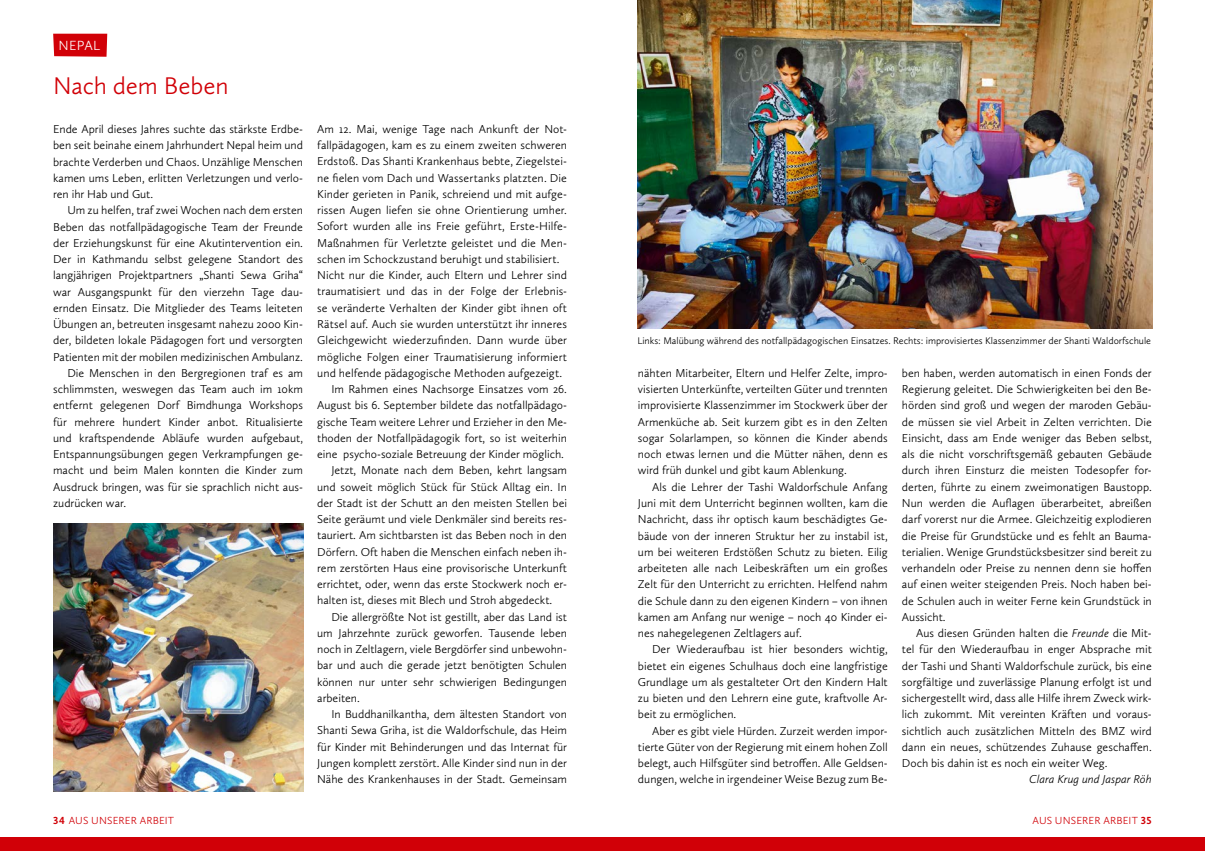
<style>
.page{position:relative;width:1205px;height:851px;background:#fff}
.page>*{position:absolute;margin:0;border:0;box-sizing:border-box;transform-origin:0 0}
.t1{font:300 25px "Calluna Sans";letter-spacing:-.005em;color:#d10007}
.t2{font:300 13.75px "Calluna Sans";letter-spacing:.02em;color:#fff}
.t3{font:300 11.88px/16.2px "Calluna Sans";color:#000;text-align:justify}
.t4{font:italic 300 11.88px "Calluna Sans";color:#000}
.t5{font:300 10.62px "Calluna Sans";letter-spacing:.015em;color:#d10007}
.t6{font:300 10px "Calluna Sans";color:#000}
.s1{font-style:italic}
.s2{font-weight:700}
</style>
<div class="page">
<div style="left:0;top:836px;width:602px;height:14px;background:#d10007"></div>
<div style="left:602px;top:836px;width:603px;height:14px;background:#d10007"></div>
<svg style="left:53px;top:34px;width:54px;height:23px"></svg>
<img style="left:638px;top:0;width:514px;height:328px">
<img style="left:53px;top:523px;width:250px;height:268px">
<p class="t2" style="left:59px;top:37px;width:43px">NEPAL</p>
<h1 class="t1" style="left:53px;top:71px;width:177px">Nach dem Beben</h1>
<p class="t3" style="left:53px;top:121px;width:251px">Ende April dieses Jahres suchte das stärkste Erdbe&shy;ben seit beinahe einem Jahrhundert Nepal heim und brachte Verderben und Chaos. Unzählige Menschen kamen ums Leben, erlitten Verletzungen und verlo&shy;ren ihr Hab und Gut.</p>
<p class="t3" style="left:67px;top:202px;width:237px">Um zu helfen, traf zwei Wochen nach dem ersten</p>
<p class="t3" style="left:53px;top:218px;width:251px">Beben das notfallpädagogische Team der Freunde</p>
<p class="t3" style="left:53px;top:234px;width:251px">der Erziehungskunst für eine Akutintervention ein.</p>
<p class="t3" style="left:53px;top:251px;width:251px">Der in Kathmandu selbst gelegene Standort des</p>
<p class="t3" style="left:53px;top:267px;width:251px">langjährigen Projektpartners „Shanti Sewa Griha“</p>
<p class="t3" style="left:53px;top:283px;width:251px">war Ausgangspunkt für den vierzehn Tage dau-</p>
<p class="t3" style="left:53px;top:299px;width:251px">ernden Einsatz. Die Mitglieder des Teams leiteten</p>
<p class="t3" style="left:53px;top:316px;width:251px">Übungen an, betreuten insgesamt nahezu 2000 Kin-</p>
<p class="t3" style="left:53px;top:332px;width:251px">der, bildeten lokale Pädagogen fort und versorgten</p>
<p class="t3" style="left:53px;top:348px;width:251px">Patienten mit der mobilen medizinischen Ambulanz.</p>
<p class="t3" style="left:67px;top:364px;width:237px">Die Menschen in den Bergregionen traf es am</p>
<p class="t3" style="left:53px;top:381px;width:251px">schlimmsten, weswegen das Team auch im 10km</p>
<p class="t3" style="left:53px;top:397px;width:251px">entfernt gelegenen Dorf Bimdhunga Workshops</p>
<p class="t3" style="left:53px;top:413px;width:251px">für mehrere hundert Kinder anbot. Ritualisierte</p>
<p class="t3" style="left:53px;top:429px;width:251px">und kraftspendende Abläufe wurden aufgebaut,</p>
<p class="t3" style="left:53px;top:446px;width:251px">Entspannungsübungen gegen Verkrampfungen ge-</p>
<p class="t3" style="left:53px;top:462px;width:251px">macht und beim Malen konnten die Kinder zum</p>
<p class="t3" style="left:53px;top:478px;width:251px">Ausdruck bringen, was für sie sprachlich nicht aus-</p>
<p class="t3" style="left:53px;top:494px;width:75px">zudrücken war.</p>
<p class="t3" style="left:317px;top:121px;width:251px">Am 12. Mai, wenige Tage nach Ankunft der Not-</p>
<p class="t3" style="left:317px;top:137px;width:251px">fallpädagogen, kam es zu einem zweiten schweren</p>
<p class="t3" style="left:317px;top:153px;width:251px">Erdstoß. Das Shanti Krankenhaus bebte, Ziegelstei-</p>
<p class="t3" style="left:317px;top:169px;width:251px">ne fielen vom Dach und Wassertanks platzten. Die</p>
<p class="t3" style="left:317px;top:186px;width:251px">Kinder gerieten in Panik, schreiend und mit aufge-</p>
<p class="t3" style="left:317px;top:202px;width:251px">rissen Augen liefen sie ohne Orientierung umher.</p>
<p class="t3" style="left:317px;top:218px;width:250px">Sofort wurden alle ins Freie geführt, Erste-Hilfe-</p>
<p class="t3" style="left:317px;top:234px;width:251px">Maßnahmen für Verletzte geleistet und die Men-</p>
<p class="t3" style="left:317px;top:251px;width:244px">schen im Schockzustand beruhigt und stabilisiert.</p>
<p class="t3" style="left:317px;top:267px;width:251px">Nicht nur die Kinder, auch Eltern und Lehrer sind</p>
<p class="t3" style="left:317px;top:283px;width:251px">traumatisiert und das in der Folge der Erlebnis-</p>
<p class="t3" style="left:317px;top:299px;width:251px">se veränderte Verhalten der Kinder gibt ihnen oft</p>
<p class="t3" style="left:317px;top:316px;width:251px">Rätsel auf. Auch sie wurden unterstützt ihr inneres</p>
<p class="t3" style="left:317px;top:332px;width:251px">Gleichgewicht wiederzufinden. Dann wurde über</p>
<p class="t3" style="left:317px;top:348px;width:251px">mögliche Folgen einer Traumatisierung informiert</p>
<p class="t3" style="left:317px;top:364px;width:247px">und helfende pädagogische Methoden aufgezeigt.</p>
<p class="t3" style="left:331px;top:380px;width:237px">Im Rahmen eines Nachsorge Einsatzes vom 26.</p>
<p class="t3" style="left:317px;top:397px;width:251px">August bis 6. September bildete das notfallpädago-</p>
<p class="t3" style="left:317px;top:413px;width:251px">gische Team weitere Lehrer und Erzieher in den Me-</p>
<p class="t3" style="left:317px;top:429px;width:251px">thoden der Notfallpädagogik fort, so ist weiterhin</p>
<p class="t3" style="left:317px;top:445px;width:248px">eine psycho-soziale Betreuung der Kinder möglich.</p>
<p class="t3" style="left:331px;top:462px;width:237px">Jetzt, Monate nach dem Beben, kehrt langsam</p>
<p class="t3" style="left:317px;top:478px;width:251px">und soweit möglich Stück für Stück Alltag ein. In</p>
<p class="t3" style="left:317px;top:494px;width:251px">der Stadt ist der Schutt an den meisten Stellen bei</p>
<p class="t3" style="left:317px;top:510px;width:251px">Seite geräumt und viele Denkmäler sind bereits res-</p>
<p class="t3" style="left:317px;top:527px;width:251px">tauriert. Am sichtbarsten ist das Beben noch in den</p>
<p class="t3" style="left:317px;top:543px;width:251px">Dörfern. Oft haben die Menschen einfach neben ih-</p>
<p class="t3" style="left:317px;top:559px;width:251px">rem zerstörten Haus eine provisorische Unterkunft</p>
<p class="t3" style="left:317px;top:575px;width:251px">errichtet, oder, wenn das erste Stockwerk noch er-</p>
<p class="t3" style="left:317px;top:592px;width:236px">halten ist, dieses mit Blech und Stroh abgedeckt.</p>
<p class="t3" style="left:331px;top:608px;width:237px">Die allergrößte Not ist gestillt, aber das Land ist</p>
<p class="t3" style="left:317px;top:624px;width:251px">um Jahrzehnte zurück geworfen. Tausende leben</p>
<p class="t3" style="left:317px;top:640px;width:251px">noch in Zeltlagern, viele Bergdörfer sind unbewohn-</p>
<p class="t3" style="left:317px;top:657px;width:251px">bar und auch die gerade jetzt benötigten Schulen</p>
<p class="t3" style="left:317px;top:673px;width:251px">können nur unter sehr schwierigen Bedingungen</p>
<p class="t3" style="left:317px;top:689px;width:44px">arbeiten.</p>
<p class="t3" style="left:331px;top:705px;width:237px">In Buddhanilkantha, dem ältesten Standort von</p>
<p class="t3" style="left:317px;top:722px;width:251px">Shanti Sewa Griha, ist die Waldorfschule, das Heim</p>
<p class="t3" style="left:317px;top:738px;width:251px">für Kinder mit Behinderungen und das Internat für</p>
<p class="t3" style="left:317px;top:754px;width:251px">Jungen komplett zerstört. Alle Kinder sind nun in der</p>
<p class="t3" style="left:317px;top:770px;width:251px">Nähe des Krankenhauses in der Stadt. Gemeinsam</p>
<p class="t6" style="left:637px;top:335px;width:515px">Links: Malübung während des notfallpädagogischen Einsatzes. Rechts: improvisiertes Klassenzimmer der Shanti Waldorfschule</p>
<p class="t3" style="left:638px;top:364px;width:251px">nähten Mitarbeiter, Eltern und Helfer Zelte, impro&shy;visierten Unterkünfte, verteilten Güter und trennten improvisierte Klassenzimmer im Stockwerk über der Armenküche ab. Seit kurzem gibt es in den Zelten sogar Solarlampen, so können die Kinder abends noch etwas lernen und die Mütter nähen, denn es wird früh dunkel und gibt kaum Ablenkung.</p>
<p class="t3" style="left:638px;top:478px;width:251px;text-indent:14px">Als die Lehrer der Tashi Waldorfschule Anfang Juni mit dem Unterricht beginnen wollten, kam die Nachricht, dass ihr optisch kaum beschädigtes Ge&shy;bäude von der inneren Struktur her zu instabil ist, um bei weiteren Erdstößen Schutz zu bieten. Eilig arbeiteten alle nach Leibeskräften um ein großes Zelt für den Unterricht zu errichten. Helfend nahm die Schule dann zu den eigenen Kindern – von ihnen kamen am Anfang nur wenige – noch 40 Kinder ei&shy;nes nahegelegenen Zeltlagers auf.</p>
<p class="t3" style="left:638px;top:641px;width:251px;text-indent:14px">Der Wiederaufbau ist hier besonders wichtig, bietet ein eigenes Schulhaus doch eine langfristige Grundlage um als gestalteter Ort den Kindern Halt zu bieten und den Lehrern eine gute, kraftvolle Ar&shy;beit zu ermöglichen.</p>
<p class="t3" style="left:638px;top:722px;width:251px;text-indent:14px">Aber es gibt viele Hürden. Zurzeit werden impor&shy;tierte Güter von der Regierung mit einem hohen Zoll belegt, auch Hilfsgüter sind betroffen. Alle Geldsen&shy;dungen, welche in irgendeiner Weise Bezug zum Be-</p>
<p class="t3" style="left:902px;top:364px;width:251px">ben haben, werden automatisch in einen Fonds der Regierung geleitet. Die Schwierigkeiten bei den Be&shy;hörden sind groß und wegen der maroden Gebäu&shy;de müssen sie viel Arbeit in Zelten verrichten. Die Einsicht, dass am Ende weniger das Beben selbst, als die nicht vorschriftsgemäß gebauten Gebäude durch ihren Einsturz die meisten Todesopfer for&shy;derten, führte zu einem zweimonatigen Baustopp.<br>Nun werden die Auflagen überarbeitet, abreißen darf vorerst nur die Armee. Gleichzeitig explodieren die Preise für Grundstücke und es fehlt an Bauma&shy;terialien. Wenige Grundstücksbesitzer sind bereit zu verhandeln oder Preise zu nennen denn sie hoffen auf einen weiter steigenden Preis. Noch haben bei&shy;de Schulen auch in weiter Ferne kein Grundstück in Aussicht.</p>
<p class="t3" style="left:902px;top:624px;width:251px;text-indent:14px">Aus diesen Gründen halten die <span class="s1">Freunde</span> die Mit&shy;tel für den Wiederaufbau in enger Absprache mit der Tashi und Shanti Waldorfschule zurück, bis eine sorgfältige und zuverlässige Planung erfolgt ist und sichergestellt wird, dass alle Hilfe ihrem Zweck wirk&shy;lich zukommt. Mit vereinten Kräften und voraus&shy;sichtlich auch zusätzlichen Mitteln des BMZ wird dann ein neues, schützendes Zuhause geschaffen.<br>Doch bis dahin ist es noch ein weiter Weg.</p>
<p class="t4" style="left:1029px;top:772px;width:124px">Clara Krug und Jaspar Röh</p>
<p class="t5" style="left:53px;top:813px;width:122px"><span class="s2">34</span> AUS UNSERER ARBEIT</p>
<p class="t5" style="left:1032px;top:813px;width:121px">AUS UNSERER ARBEIT <span class="s2">35</span></p>
</div>
